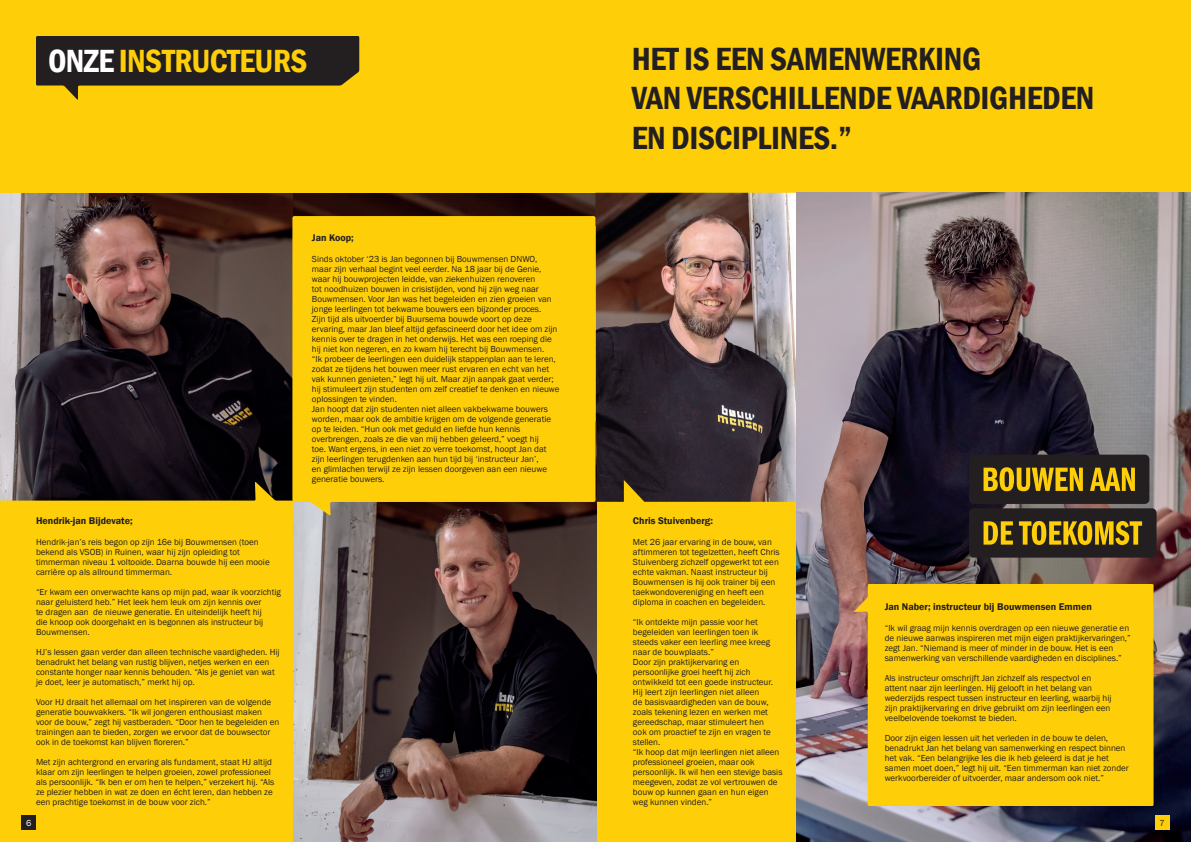
<style>
.page{position:relative;width:1191px;height:842px;background:#fff}
.page>*{position:absolute;margin:0;border:0;box-sizing:border-box;transform-origin:0 0}
.t1{font:600 condensed 33px/39.6px "Franklin Gothic";letter-spacing:-.01em;color:#231f20}
.t2{font:600 condensed 33px "Franklin Gothic";letter-spacing:-.02em;color:#fece08}
.t3{font:600 10px "Franklin Gothic";color:#231f20}
.t4{font:9px/10px "Franklin Gothic";color:#231f20}
.t5{font:9px "Franklin Gothic";color:#fff}
.s1{color:#fff}
</style>
<div class="page">
<img style="left:292px;top:193px;width:303px;height:23px">
<img style="left:0;top:193px;width:292px;height:289px">
<div style="left:0;top:0;width:1191px;height:193px;background:#fece08"></div>
<svg style="left:36px;top:36px;width:323px;height:64px"></svg>
<div style="left:0;top:482px;width:293px;height:360px;background:#fece08"></div>
<div style="left:22px;top:815px;width:14px;height:14px;background:#231f20"></div>
<img style="left:595px;top:193px;width:202px;height:287px">
<svg style="left:596px;top:480px;width:201px;height:362px;background:#f0c30b"></svg>
<img style="left:294px;top:422px;width:302px;height:420px">
<div style="left:292px;top:216px;width:303px;height:300px;background:#fece08"></div>
<img style="left:797px;top:193px;width:394px;height:649px">
<div style="left:854px;top:584px;width:299px;height:222px;background:#fece08"></div>
<div style="left:1155px;top:815px;width:14px;height:14px;background:#fece08"></div>
<div style="left:969px;top:455px;width:180px;height:49px;background:#231f20;border-radius:5px"></div>
<div style="left:969px;top:508px;width:187px;height:50px;background:#231f20;border-radius:5px"></div>
<svg style="left:983px;top:467px;width:99px;height:24px"></svg>
<svg style="left:1090px;top:468px;width:45px;height:23px"></svg>
<svg style="left:983px;top:521px;width:30px;height:24px"></svg>
<svg style="left:1019px;top:521px;width:123px;height:24px"></svg>
<h1 class="t2" style="left:48px;top:39px;width:261px"><span class="s1">ONZE</span> INSTRUCTEURS</h1>
<h1 class="t1" style="left:631px;top:39px;width:464px">HET IS EEN SAMENWERKING<br>VAN VERSCHILLENDE VAARDIGHEDEN<br>EN DISCIPLINES.”</h1>
<p class="t3" style="left:36px;top:515px;width:98px">Hendrik-jan Bijdevate;</p>
<p class="t4" style="left:36px;top:538px;width:235px">Hendrik-jan’s reis begon op zijn 16e bij Bouwmensen (toen bekend als VSOB) in Ruinen, waar hij zijn opleiding tot timmerman niveau 1 voltooide. Daarna bouwde hij een mooie carrière op als allround timmerman.</p>
<p class="t4" style="left:36px;top:588px;width:246px">“Er kwam een onverwachte kans op mijn pad, waar ik voorzichtig naar geluisterd heb.” Het leek hem leuk om zijn kennis over<br>te dragen aan de nieuwe generatie. En uiteindelijk heeft hij<br>die knoop ook doorgehakt en is begonnen als instructeur bij Bouwmensen.</p>
<p class="t4" style="left:36px;top:648px;width:245px">HJ’s lessen gaan verder dan alleen technische vaardigheden. Hij benadrukt het belang van rustig blijven, netjes werken en een constante honger naar kennis behouden. “Als je geniet van wat je doet, leer je automatisch,” merkt hij op.</p>
<p class="t4" style="left:36px;top:698px;width:245px">Voor HJ draait het allemaal om het inspireren van de volgende generatie bouwvakkers. “Ik wil jongeren enthousiast maken voor de bouw,” zegt hij vastberaden. “Door hen te begeleiden en trainingen aan te bieden, zorgen we ervoor dat de bouwsector ook in de toekomst kan blijven floreren.”</p>
<p class="t4" style="left:36px;top:757px;width:240px">Met zijn achtergrond en ervaring als fundament, staat HJ altijd klaar om zijn leerlingen te helpen groeien, zowel professioneel als persoonlijk. “Ik ben er om hen te helpen,” verzekert hij. “Als ze plezier hebben in wat ze doen en écht leren, dan hebben ze een prachtige toekomst in de bouw voor zich.”</p>
<p class="t5" style="left:26px;top:817px;width:7px">6</p>
<p class="t3" style="left:312px;top:232px;width:43px">Jan Koop;</p>
<p class="t4" style="left:312px;top:254px;width:249px">Sinds oktober ‘23 is Jan begonnen bij Bouwmensen DNWO, maar zijn verhaal begint veel eerder. Na 18 jaar bij de Genie, waar hij bouwprojecten leidde, van ziekenhuizen renoveren<br>tot noodhuizen bouwen in crisistijden, vond hij zijn weg naar Bouwmensen. Voor Jan was het begeleiden en zien groeien van jonge leerlingen tot bekwame bouwers een bijzonder proces.<br>Zijn tijd als uitvoerder bij Buursema bouwde voort op deze ervaring, maar Jan bleef altijd gefascineerd door het idee om zijn kennis over te dragen in het onderwijs. Het was een roeping die hij niet kon negeren, en zo kwam hij terecht bij Bouwmensen.<br>“Ik probeer de leerlingen een duidelijk stappenplan aan te leren, zodat ze tijdens het bouwen meer rust ervaren en echt van het vak kunnen genieten,” legt hij uit. Maar zijn aanpak gaat verder; hij stimuleert zijn studenten om zelf creatief te denken en nieuwe oplossingen te vinden.<br>Jan hoopt dat zijn studenten niet alleen vakbekwame bouwers worden, maar ook de ambitie krijgen om de volgende generatie op te leiden. “Hun ook met geduld en liefde hun kennis overbrengen, zoals ze die van mij hebben geleerd,” voegt hij<br>toe. Want ergens, in een niet zo verre toekomst, hoopt Jan dat zijn leerlingen terugdenken aan hun tijd bij ‘instructeur Jan’,<br>en glimlachen terwijl ze zijn lessen doorgeven aan een nieuwe generatie bouwers.</p>
<p class="t3" style="left:633px;top:515px;width:81px">Chris Stuivenberg:</p>
<p class="t4" style="left:633px;top:538px;width:148px">Met 26 jaar ervaring in de bouw, van aftimmeren tot tegelzetten, heeft Chris Stuivenberg zichzelf opgewerkt tot een echte vakman. Naast instructeur bij Bouwmensen is hij ook trainer bij een taekwondovereniging en heeft een diploma in coachen en begeleiden.</p>
<p class="t4" style="left:633px;top:618px;width:151px">“Ik ontdekte mijn passie voor het begeleiden van leerlingen toen ik steeds vaker een leerling mee kreeg naar de bouwplaats.”<br>Door zijn praktijkervaring en persoonlijke groei heeft hij zich ontwikkeld tot een goede instructeur.<br>Hij leert zijn leerlingen niet alleen<br>de basisvaardigheden van de bouw, zoals tekening lezen en werken met gereedschap, maar stimuleert hen<br>ook om proactief te zijn en vragen te stellen.<br>“Ik hoop dat mijn leerlingen niet alleen professioneel groeien, maar ook persoonlijk. Ik wil hen een stevige basis meegeven, zodat ze vol vertrouwen de bouw op kunnen gaan en hun eigen weg kunnen vinden.”</p>
<p class="t3" style="left:884px;top:601px;width:209px">Jan Naber; instructeur bij Bouwmensen Emmen</p>
<p class="t4" style="left:884px;top:623px;width:247px">“Ik wil graag mijn kennis overdragen op een nieuwe generatie en de nieuwe aanwas inspireren met mijn eigen praktijkervaringen,” zegt Jan. “Niemand is meer of minder in de bouw. Het is een samenwerking van verschillende vaardigheden en disciplines.”</p>
<p class="t4" style="left:884px;top:673px;width:228px">Als instructeur omschrijft Jan zichzelf als respectvol en attent naar zijn leerlingen. Hij gelooft in het belang van wederzijds respect tussen instructeur en leerling, waarbij hij zijn praktijkervaring en drive gebruikt om zijn leerlingen een veelbelovende toekomst te bieden.</p>
<p class="t4" style="left:884px;top:733px;width:246px">Door zijn eigen lessen uit het verleden in de bouw te delen, benadrukt Jan het belang van samenwerking en respect binnen het vak. “Een belangrijke les die ik heb geleerd is dat je het samen moet doen,” legt hij uit. “Een timmerman kan niet zonder werkvoorbereider of uitvoerder, maar andersom ook niet.”</p>
<p class="t4" style="left:1159px;top:818px;width:7px">7</p>
</div>
